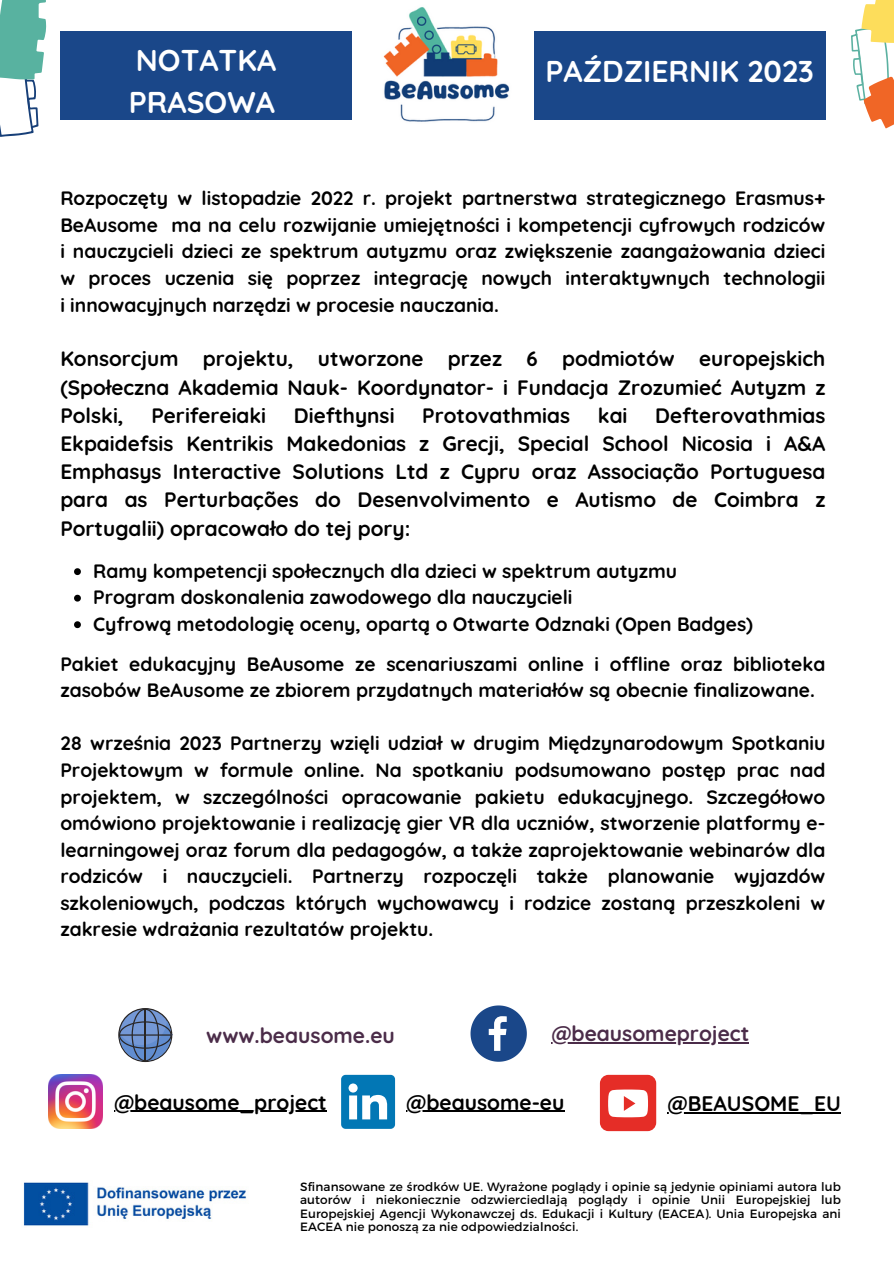
<style>
.page{position:relative;width:894px;height:1264px;background:#fff}
.page>*{position:absolute;margin:0;border:0;box-sizing:border-box;transform-origin:0 0}
.t1{font:700 30px/41.7px "Quicksand";color:#fff}
.t2{font:700 21px "Quicksand";color:#000}
.t3{font:700 21px "Quicksand";color:#4b2c49}
.t4{font:700 20.7px/28.2px "Quicksand";color:#000;text-align:justify}
.t5{font:700 19.2px/26.5px "Quicksand";color:#000;text-align:justify}
.t6{font:12px/13px "Montserrat";letter-spacing:.01em;color:#000;text-align:justify}
</style>
<div class="page">
<svg style="left:470px;top:1005px;width:56px;height:56px"></svg>
<hr style="left:551px;top:1042px;width:198px;height:1px;background:#4b2c49">
<img style="left:383px;top:7px;width:127px;height:115px">
<svg style="left:0;top:0;width:46px;height:137px"></svg>
<svg style="left:851px;top:0;width:42px;height:129px"></svg>
<div style="left:534px;top:31px;width:291px;height:89px;background:#1a4789"></div>
<svg style="left:118px;top:1008px;width:54px;height:54px"></svg>
<hr style="left:145px;top:1009px;width:1px;height:51px;background:#292626">
<hr style="left:119px;top:1034px;width:52px;height:1px;background:#292626">
<div style="left:60px;top:31px;width:292px;height:89px;background:#1a4789"></div>
<img style="left:49px;top:1074px;width:54px;height:54px">
<svg style="left:341px;top:1074px;width:54px;height:54px"></svg>
<svg style="left:74px;top:568px;width:7px;height:7px"></svg>
<svg style="left:74px;top:594px;width:7px;height:7px"></svg>
<svg style="left:74px;top:621px;width:7px;height:7px"></svg>
<div style="left:599px;top:1074px;width:57px;height:57px;background:#e52d27;border-radius:9px"></div>
<svg style="left:608px;top:1089px;width:39px;height:28px"></svg>
<img style="left:23px;top:1182px;width:224px;height:44px">
<hr style="left:114px;top:1110px;width:213px;height:1px;background:#000">
<hr style="left:406px;top:1110px;width:158px;height:1px;background:#000">
<hr style="left:667px;top:1112px;width:173px;height:1px;background:#000">
<p class="t1" style="left:129px;top:39px;width:149px">NOTATKA<br>PRASOWA</p>
<p class="t1" style="left:545px;top:50px;width:270px">PAŹDZIERNIK 2023</p>
<p class="t5" style="left:60px;top:185px;width:766px">Rozpoczęty w listopadzie 2022 r. projekt partnerstwa strategicznego Erasmus+ BeAusome ma na celu rozwijanie umiejętności i kompetencji cyfrowych rodziców i nauczycieli dzieci ze spektrum autyzmu oraz zwiększenie zaangażowania dzieci w proces uczenia się poprzez integrację nowych interaktywnych technologii i innowacyjnych narzędzi w procesie nauczania.</p>
<p class="t4" style="left:60px;top:344px;width:766px">Konsorcjum projektu, utworzone przez 6 podmiotów europejskich (Społeczna Akademia Nauk- Koordynator- i Fundacja Zrozumieć Autyzm z Polski,</p>
<p class="t4" style="left:60px;top:401px;width:766px;text-indent:594px">Defterovathmias Ekpaidefsis Kentrikis Makedonias z Grecji, Special School Nicosia i A&amp;A Emphasys Interactive Solutions Ltd z Cypru oraz Associação Portuguesa para as Perturbações do Desenvolvimento e Autismo de Coimbra z Portugalii) opracowało do tej pory:</p>
<p class="t4" style="left:151px;top:401px;width:116px">Perifereiaki</p>
<p class="t4" style="left:294px;top:401px;width:102px">Diefthynsi</p>
<p class="t4" style="left:422px;top:401px;width:149px">Protovathmias</p>
<p class="t4" style="left:597px;top:401px;width:31px">kai</p>
<p class="t5" style="left:93px;top:557px;width:585px">Ramy kompetencji społecznych dla dzieci w spektrum autyzmu</p>
<p class="t5" style="left:93px;top:583px;width:480px">Program doskonalenia zawodowego dla nauczycieli</p>
<p class="t5" style="left:93px;top:610px;width:661px">Cyfrową metodologię oceny, opartą o Otwarte Odznaki (Open Badges)</p>
<p class="t5" style="left:60px;top:650px;width:766px">Pakiet edukacyjny BeAusome ze scenariuszami online i offline oraz biblioteka zasobów BeAusome ze zbiorem przydatnych materiałów są obecnie finalizowane.</p>
<p class="t5" style="left:60px;top:730px;width:766px">28 września 2023 Partnerzy wzięli udział w drugim Międzynarodowym Spotkaniu Projektowym w formule online. Na spotkaniu podsumowano postęp prac nad projektem, w szczególności opracowanie pakietu edukacyjnego. Szczegółowo omówiono projektowanie i realizację gier VR dla uczniów, stworzenie platformy e&shy;learningowej oraz forum dla pedagogów, a także zaprojektowanie webinarów dla rodziców i nauczycieli. Partnerzy rozpoczęli także planowanie wyjazdów szkoleniowych, podczas których wychowawcy i rodzice zostaną przeszkoleni w zakresie wdrażania rezultatów projektu.</p>
<p class="t3" style="left:206px;top:1021px;width:190px">www.beausome.eu</p>
<p class="t3" style="left:551px;top:1020px;width:199px">@beausomeproject</p>
<p class="t2" style="left:114px;top:1088px;width:214px">@beausome_project</p>
<p class="t2" style="left:406px;top:1088px;width:160px">@beausome-eu</p>
<p class="t2" style="left:667px;top:1090px;width:175px">@BEAUSOME_EU</p>
<p class="t6" style="left:300px;top:1180px;width:542px">Sfinansowane ze środków UE. Wyrażone poglądy i opinie są jedynie opiniami autora lub autorów i niekoniecznie odzwierciedlają poglądy i opinie Unii Europejskiej lub Europejskiej Agencji Wykonawczej ds. Edukacji i Kultury (EACEA). Unia Europejska ani EACEA nie ponoszą za nie odpowiedzialności.</p>
</div>
